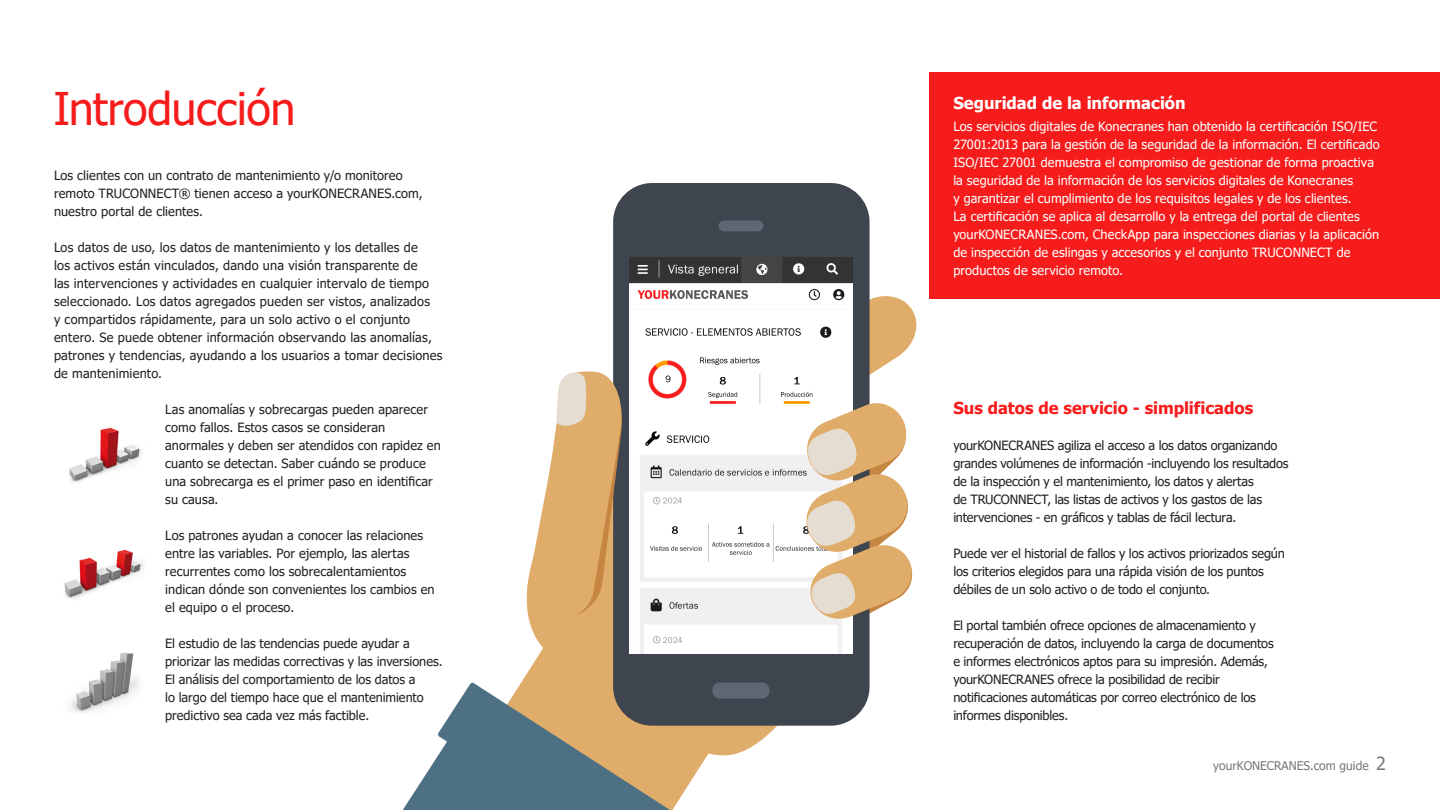
<style>
.page{position:relative;width:1440px;height:810px;background:#fff}
.page>*{position:absolute;margin:0;border:0;box-sizing:border-box;transform-origin:0 0}
.Headline_Inside{font:45px "Tahoma";letter-spacing:-.01em;color:#f71c1c}
.Subhead_for_body_copy{font:700 16.5px "Tahoma";color:#f71c1c}
.Subhead_for_body_copy-2{font:700 16.5px "Tahoma";letter-spacing:-.005em;color:#fff}
.Body_copy{font:12.75px/18px "Tahoma";color:#231f20}
.Subhead_for_body_copy-3{font:12.75px/18px "Tahoma";letter-spacing:.005em;color:#fff}
.t1{font:12px "Tahoma";color:#75787b}
.s1{font-size:18px}
</style>
<div class="page">
<img style="left:69px;top:427px;width:73px;height:55px">
<img style="left:64px;top:549px;width:80px;height:50px">
<img style="left:71px;top:652px;width:68px;height:61px">
<svg style="left:869px;top:292px;width:48px;height:107px;fill:#e0ac69"></svg>
<svg style="left:734px;top:701px;width:133px;height:54px"></svg>
<svg style="left:521px;top:621px;width:213px;height:189px;fill:#e0ac69"></svg>
<div style="left:613px;top:183px;width:256px;height:543px;background:#3e454f;border-radius:39px"></div>
<img style="left:629px;top:257px;width:223px;height:397px">
<div style="left:718px;top:221px;width:45px;height:10px;background:#5e6873;border-radius:5px"></div>
<div style="left:712px;top:683px;width:57px;height:16px;background:#5e6873;border-radius:7px"></div>
<svg style="left:403px;top:682px;width:269px;height:128px"></svg>
<svg style="left:526px;top:370px;width:96px;height:251px"></svg>
<svg style="left:802px;top:399px;width:111px;height:226px;background:#e4caa8"></svg>
<div style="left:929px;top:72px;width:511px;height:227px;background:#f71c1c"></div>
<p class="Headline_Inside" style="left:53px;top:79px;width:244px">Introducción</p>
<p class="Body_copy" style="left:54px;top:167px;width:370px">Los clientes con un contrato de mantenimiento y/o monitoreo remoto TRUCONNECT® tienen acceso a yourKONECRANES.com, nuestro portal de clientes.</p>
<p class="Body_copy" style="left:54px;top:239px;width:390px">Los datos de uso, los datos de mantenimiento y los detalles de<br>los activos están vinculados, dando una visión transparente de<br>las intervenciones y actividades en cualquier intervalo de tiempo seleccionado. Los datos agregados pueden ser vistos, analizados<br>y compartidos rápidamente, para un solo activo o el conjunto entero. Se puede obtener información observando las anomalías, patrones y tendencias, ayudando a los usuarios a tomar decisiones de mantenimiento.</p>
<p class="Body_copy" style="left:165px;top:401px;width:277px">Las anomalías y sobrecargas pueden aparecer como fallos. Estos casos se consideran anormales y deben ser atendidos con rapidez en cuanto se detectan. Saber cuándo se produce una sobrecarga es el primer paso en identificar su causa.</p>
<p class="Body_copy" style="left:165px;top:527px;width:271px">Los patrones ayudan a conocer las relaciones entre las variables. Por ejemplo, las alertas recurrentes como los sobrecalentamientos indican dónde son convenientes los cambios en el equipo o el proceso.</p>
<p class="Body_copy" style="left:165px;top:635px;width:279px">El estudio de las tendencias puede ayudar a priorizar las medidas correctivas y las inversiones.<br>El análisis del comportamiento de los datos a<br>lo largo del tiempo hace que el mantenimiento predictivo sea cada vez más factible.</p>
<p class="Subhead_for_body_copy-2" style="left:953px;top:91px;width:234px">Seguridad de la información</p>
<p class="Subhead_for_body_copy-3" style="left:953px;top:118px;width:428px">Los servicios digitales de Konecranes han obtenido la certificación ISO/IEC 27001:2013 para la gestión de la seguridad de la información. El certificado ISO/IEC 27001 demuestra el compromiso de gestionar de forma proactiva la seguridad de la información de los servicios digitales de Konecranes<br>y garantizar el cumplimiento de los requisitos legales y de los clientes.<br>La certificación se aplica al desarrollo y la entrega del portal de clientes yourKONECRANES.com, CheckApp para inspecciones diarias y la aplicación de inspección de eslingas y accesorios y el conjunto TRUCONNECT de productos de servicio remoto.</p>
<p class="Subhead_for_body_copy" style="left:953px;top:396px;width:301px">Sus datos de servicio - simplificados</p>
<p class="Body_copy" style="left:953px;top:437px;width:337px">yourKONECRANES agiliza el acceso a los datos organizando grandes volúmenes de información -incluyendo los resultados de la inspección y el mantenimiento, los datos y alertas<br>de TRUCONNECT, las listas de activos y los gastos de las intervenciones - en gráficos y tablas de fácil lectura.</p>
<p class="Body_copy" style="left:953px;top:545px;width:333px">Puede ver el historial de fallos y los activos priorizados según los criterios elegidos para una rápida visión de los puntos débiles de un solo activo o de todo el conjunto.</p>
<p class="Body_copy" style="left:953px;top:617px;width:322px">El portal también ofrece opciones de almacenamiento y recuperación de datos, incluyendo la carga de documentos e informes electrónicos aptos para su impresión. Además, yourKONECRANES ofrece la posibilidad de recibir notificaciones automáticas por correo electrónico de los informes disponibles.</p>
<p class="t1" style="left:1213px;top:757px;width:174px">yourKONECRANES.com guide <span class="s1">2</span></p>
</div>
